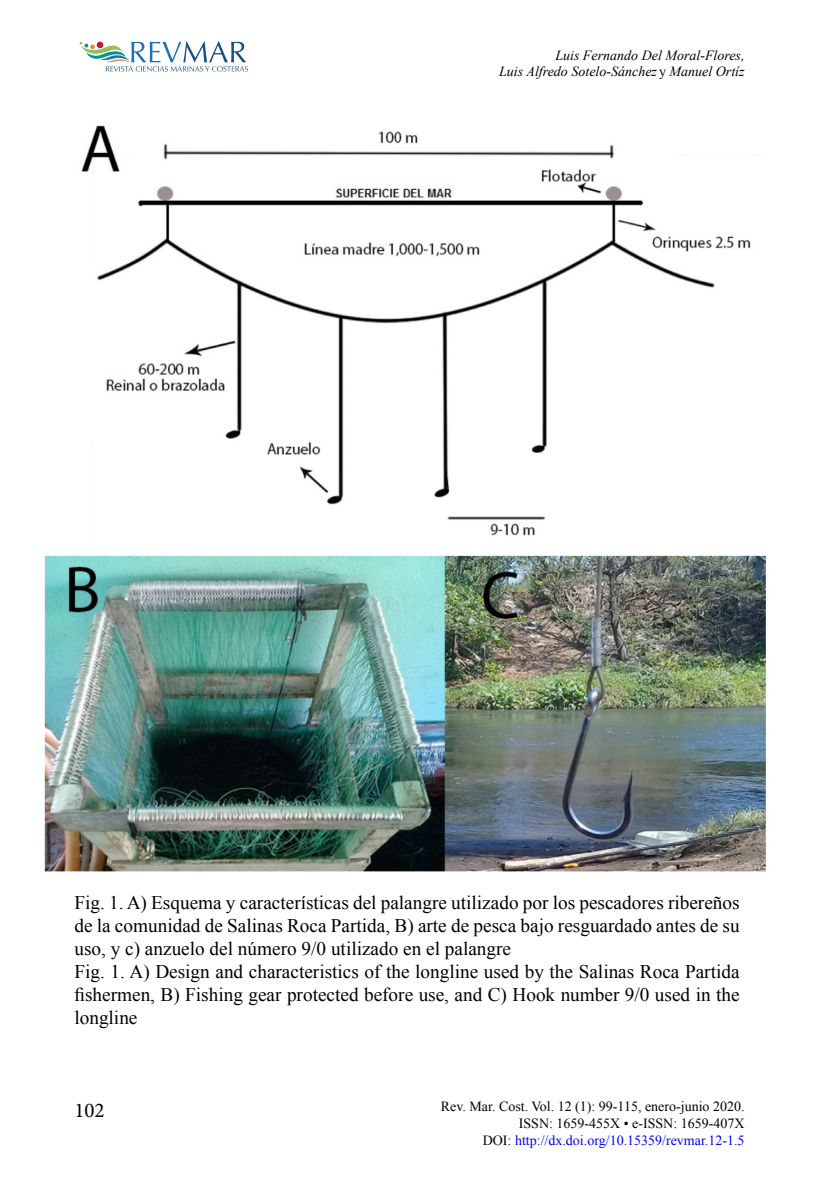
<style>
.page{position:relative;width:819px;height:1197px;background:#fff}
.page>*{position:absolute;margin:0;border:0;box-sizing:border-box;transform-origin:0 0}
.t1{font:21px "Minion Pro";color:#000}
.t2{font:19.25px/23.1px "Times New Roman";color:#000}
.t3{font:14px/16.8px "Times New Roman";color:#000;text-align:right}
.t4{font:italic 14px/16.8px "Times New Roman";color:#000;text-align:right}
.s1{font-style:normal}
.s2{color:#00f}
</style>
<div class="page">
<svg style="left:80px;top:41px;width:168px;height:31px"></svg>
<img style="left:44px;top:125px;width:722px;height:747px">
<p class="t4" style="left:499px;top:46px;width:247px">Luis Fernando Del Moral-Flores,<br>Luis Alfredo Sotelo-Sánchez <span class="s1">y</span> Manuel Ortíz</p>
<p class="t2" style="left:74px;top:890px;width:667px">Fig. 1. A) Esquema y características del palangre utilizado por los pescadores ribereños de la comunidad de Salinas Roca Partida, B) arte de pesca bajo resguardado antes de su uso, y c) anzuelo del número 9/0 utilizado en el palangre<br>Fig. 1. A) Design and characteristics of the longline used by the Salinas Roca Partida fishermen, B) Fishing gear protected before use, and C) Hook number 9/0 used in the longline</p>
<p class="t1" style="left:74px;top:1096px;width:32px">102</p>
<p class="t3" style="left:441px;top:1098px;width:305px">Rev. Mar. Cost. Vol. 12 (1): 99-115, enero-junio 2020.<br>ISSN: 1659-455X • e-ISSN: 1659-407X<br>DOI: <span class="s2">http://dx.doi.org/10.15359/revmar.12-1.5</span></p>
</div>
